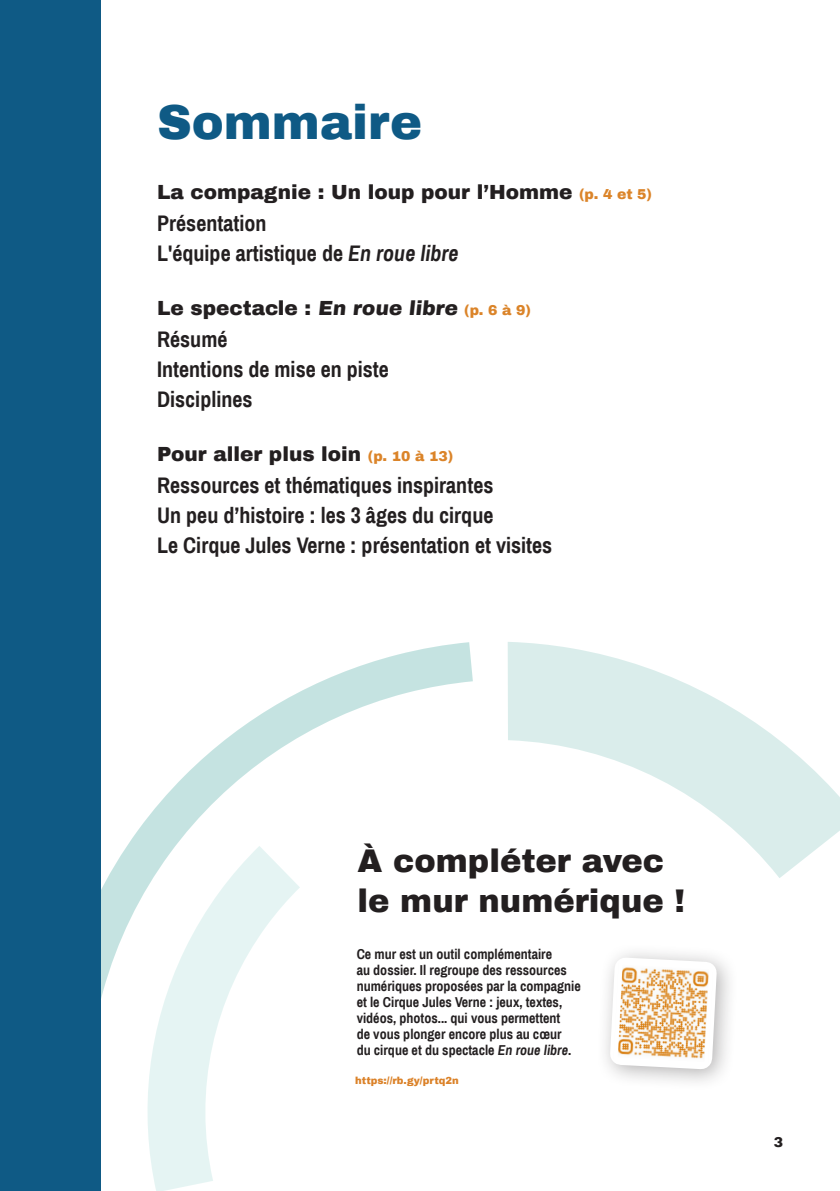
<style>
.page{position:relative;width:840px;height:1191px;background:#fff}
.page>*{position:absolute;margin:0;border:0;box-sizing:border-box;transform-origin:0 0}
.t1{font:900 48px "Archivo";color:#0f5a85}
.t2{font:900 32px "Archivo";color:#231f20}
.t3{font:700 22px "Archivo Narrow";color:#231f20}
.t4{font:900 20px "Archivo";color:#231f20}
.t5{font:700 14px/16px "Archivo Narrow";color:#231f20}
.t6{font:900 14px "Archivo";color:#231f20}
.t7{font:900 10px "Archivo";color:#db8229}
.s1{font-size:14px;color:#db8429}
.s2{font-style:italic}
</style>
<div class="page">
<svg style="left:100px;top:642px;width:372px;height:549px"></svg>
<svg style="left:138px;top:846px;width:162px;height:345px"></svg>
<svg style="left:507px;top:642px;width:332px;height:236px"></svg>
<div style="left:0;top:0;width:100px;height:1191px;background:#0f5a85"></div>
<div style="left:595px;top:943px;width:144px;height:148px;background:#231f20;opacity:.35"></div>
<div style="left:609px;top:957px;width:107px;height:112px;border:22px solid #fff;border-radius:4px"></div>
<img style="left:618px;top:965px;width:89px;height:96px">
<div style="left:613px;top:960px;width:99px;height:106px;border:4px solid #fff;border-radius:5px"></div>
<p class="t1" style="left:157px;top:93px;width:266px">Sommaire</p>
<p class="t4" style="left:157px;top:180px;width:496px">La compagnie : Un loup pour l’Homme <span class="s1">(p. 4 et 5)</span></p>
<p class="t3" style="left:157px;top:208px;width:111px">Présentation</p>
<p class="t3" style="left:157px;top:238px;width:303px">L'équipe artistique de <span class="s2">En roue libre</span></p>
<p class="t4" style="left:157px;top:296px;width:375px">Le spectacle : En roue libre <span class="s1">(p. 6 à 9)</span></p>
<p class="t3" style="left:157px;top:324px;width:72px">Résumé</p>
<p class="t3" style="left:157px;top:354px;width:233px">Intentions de mise en piste</p>
<p class="t3" style="left:157px;top:384px;width:97px">Disciplines</p>
<p class="t4" style="left:157px;top:442px;width:297px">Pour aller plus loin <span class="s1">(p. 10 à 13)</span></p>
<p class="t3" style="left:157px;top:470px;width:337px">Ressources et thématiques inspirantes</p>
<p class="t3" style="left:157px;top:500px;width:337px">Un peu d’histoire : les 3 âges du cirque</p>
<p class="t3" style="left:157px;top:530px;width:396px">Le Cirque Jules Verne : présentation et visites</p>
<p class="t2" style="left:357px;top:841px;width:308px">À compléter avec</p>
<p class="t2" style="left:357px;top:881px;width:329px">le mur numérique !</p>
<p class="t5" style="left:356px;top:945px;width:225px">Ce mur est un outil complémentaire<br>au dossier. Il regroupe des ressources numériques proposées par la compagnie</p>
<p class="t5" style="left:356px;top:993px;width:207px">et le Cirque Jules Verne : jeux, textes, vidéos, photos... qui vous permettent</p>
<p class="t5" style="left:356px;top:1025px;width:206px">de vous plonger encore plus au cœur</p>
<p class="t5" style="left:356px;top:1041px;width:216px">du cirque et du spectacle <span class="s2">En roue libre</span>.</p>
<p class="t7" style="left:355px;top:1074px;width:105px">https://rb.gy/prtq2n</p>
<p class="t6" style="left:773px;top:1133px;width:11px">3</p>
</div>
